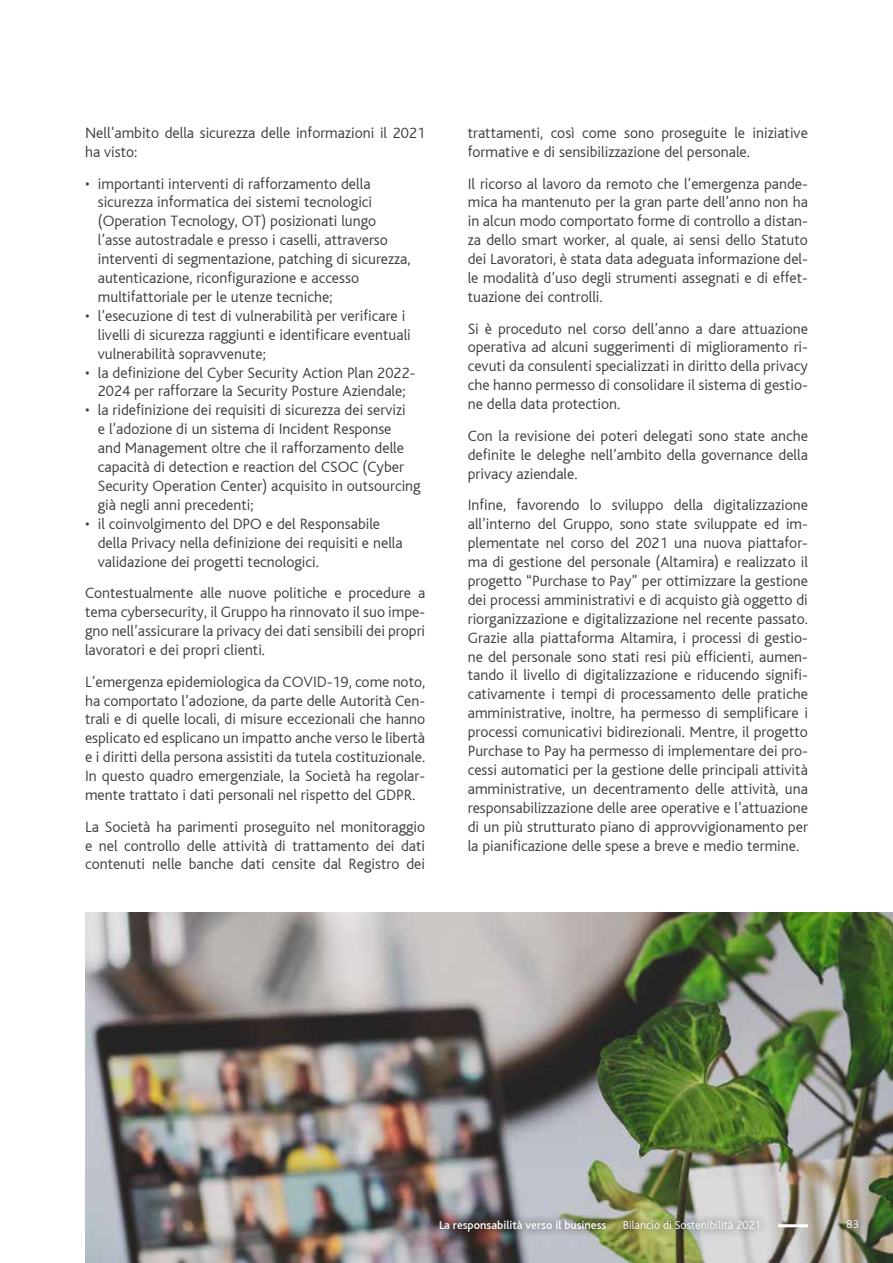
<style>
.page{position:relative;width:893px;height:1263px;background:#fff}
.page>*{position:absolute;margin:0;border:0;box-sizing:border-box;transform-origin:0 0}
.t1{font:300 15.75px/18.9px "Blisslight";color:#3c3c3b;text-align:justify}
.t2{font:500 12px "Blissmedium";color:#fff}
.t3{font:300 12px "Blisslight";color:#fff}
</style>
<div class="page">
<img style="left:85px;top:912px;width:808px;height:351px">
<div style="left:838px;top:1211px;width:29px;height:27px;background:#000;opacity:.75"></div>
<hr style="left:778px;top:1224px;width:30px;height:3px;background:#fff">
<div style="left:614px;top:1212px;width:155px;height:26px;background:#000;opacity:.75"></div>
<div style="left:430px;top:1212px;width:185px;height:28px;background:#000;opacity:.75"></div>
<p class="t1" style="left:85px;top:124px;width:342px">Nell’ambito della sicurezza delle informazioni il 2021 ha visto:</p>
<p class="t1" style="left:98px;top:174px;width:314px;text-align:left;text-indent:-13px">• importanti interventi di rafforzamento della sicurezza informatica dei sistemi tecnologici (Operation Tecnology, OT) posizionati lungo l’asse autostradale e presso i caselli, attraverso interventi di segmentazione, patching di sicurezza, autenticazione, riconfigurazione e accesso multifattoriale per le utenze tecniche;</p>
<p class="t1" style="left:98px;top:306px;width:315px;text-align:left;text-indent:-13px">• l’esecuzione di test di vulnerabilità per verificare i livelli di sicurezza raggiunti e identificare eventuali vulnerabilità sopravvenute;</p>
<p class="t1" style="left:85px;top:363px;width:332px;text-align:center">• la definizione del Cyber Security Action Plan 2022-<br>2024 per rafforzare la Security Posture Aziendale;</p>
<p class="t1" style="left:98px;top:401px;width:324px;text-align:left;text-indent:-13px">• la ridefinizione dei requisiti di sicurezza dei servizi<br>e l’adozione di un sistema di Incident Response<br>and Management oltre che il rafforzamento delle capacità di detection e reaction del CSOC (Cyber Security Operation Center) acquisito in outsourcing già negli anni precedenti;</p>
<p class="t1" style="left:98px;top:514px;width:306px;text-align:left;text-indent:-13px">• il coinvolgimento del DPO e del Responsabile della Privacy nella definizione dei requisiti e nella validazione dei progetti tecnologici.</p>
<p class="t1" style="left:85px;top:584px;width:342px">Contestualmente alle nuove politiche e procedure a tema cybersecurity, il Gruppo ha rinnovato il suo impe&shy;gno nell’assicurare la privacy dei dati sensibili dei propri lavoratori e dei propri clienti.</p>
<p class="t1" style="left:85px;top:672px;width:342px">L’emergenza epidemiologica da COVID-19, come noto, ha comportato l’adozione, da parte delle Autorità Cen&shy;trali e di quelle locali, di misure eccezionali che hanno esplicato ed esplicano un impatto anche verso le libertà e i diritti della persona assistiti da tutela costituzionale.<br>In questo quadro emergenziale, la Società ha regolar&shy;mente trattato i dati personali nel rispetto del GDPR.</p>
<p class="t1" style="left:85px;top:817px;width:342px">La Società ha parimenti proseguito nel monitoraggio e nel controllo delle attività di trattamento dei dati contenuti nelle banche dati censite dal Registro dei</p>
<p class="t1" style="left:468px;top:124px;width:342px">trattamenti, così come sono proseguite le iniziative formative e di sensibilizzazione del personale.</p>
<p class="t1" style="left:468px;top:174px;width:342px">Il ricorso al lavoro da remoto che l’emergenza pande&shy;mica ha mantenuto per la gran parte dell’anno non ha in alcun modo comportato forme di controllo a distan&shy;za dello smart worker, al quale, ai sensi dello Statuto dei Lavoratori, è stata data adeguata informazione del&shy;le modalità d’uso degli strumenti assegnati e di effet&shy;tuazione dei controlli.</p>
<p class="t1" style="left:468px;top:319px;width:342px">Si è proceduto nel corso dell’anno a dare attuazione operativa ad alcuni suggerimenti di miglioramento ri&shy;cevuti da consulenti specializzati in diritto della privacy che hanno permesso di consolidare il sistema di gestio&shy;ne della data protection.</p>
<p class="t1" style="left:468px;top:426px;width:342px">Con la revisione dei poteri delegati sono state anche definite le deleghe nell’ambito della governance della privacy aziendale.</p>
<p class="t1" style="left:468px;top:496px;width:342px">Infine, favorendo lo sviluppo della digitalizzazione all’interno del Gruppo, sono state sviluppate ed im&shy;plementate nel corso del 2021 una nuova piattafor&shy;ma di gestione del personale (Altamira) e realizzato il progetto “Purchase to Pay” per ottimizzare la gestione dei processi amministrativi e di acquisto già oggetto di riorganizzazione e digitalizzazione nel recente passato.<br>Grazie alla piattaforma Altamira, i processi di gestio&shy;ne del personale sono stati resi più efficienti, aumen&shy;tando il livello di digitalizzazione e riducendo signifi&shy;cativamente i tempi di processamento delle pratiche amministrative, inoltre, ha permesso di semplificare i processi comunicativi bidirezionali. Mentre, il progetto Purchase to Pay ha permesso di implementare dei pro&shy;cessi automatici per la gestione delle principali attività amministrative, un decentramento delle attività, una responsabilizzazione delle aree operative e l’attuazione di un più strutturato piano di approvvigionamento per la pianificazione delle spese a breve e medio termine.</p>
<p class="t2" style="left:439px;top:1219px;width:169px">La responsabilità verso il business</p>
<p class="t3" style="left:623px;top:1219px;width:140px">Bilancio di Sostenibilità 2021</p>
<p class="t3" style="left:847px;top:1218px;width:14px">83</p>
</div>
